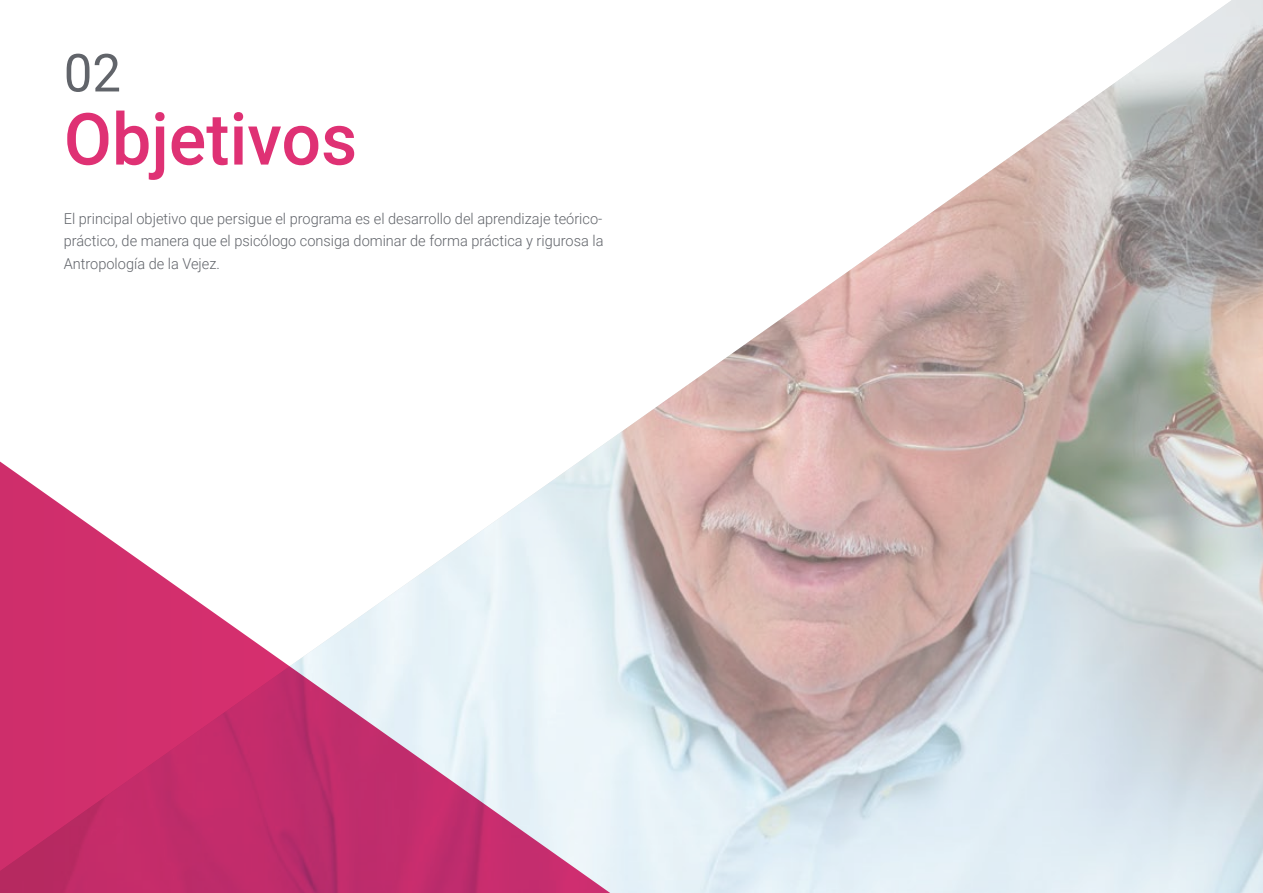
<style>
.page{position:relative;width:1263px;height:893px;background:#fff}
.page>*{position:absolute;margin:0;border:0;box-sizing:border-box;transform-origin:0 0}
.t1{font:500 72px "Roboto";color:#df3174}
.t2{font:52.5px "Roboto";color:#61646a}
.t3{font:300 15px/22.5px "Roboto";color:#61646a;text-align:justify}
</style>
<div class="page">
<img style="left:602px;top:0;width:661px;height:893px">
<svg style="left:0;top:446px;width:640px;height:447px"></svg>
<h2 class="t2" style="left:64px;top:36px;width:59px">02</h2>
<h1 class="t1" style="left:64px;top:89px;width:295px">Objetivos</h1>
<p class="t3" style="left:64px;top:207px;width:541px">El principal objetivo que persigue el programa es el desarrollo del aprendizaje teórico&shy;práctico, de manera que el psicólogo consiga dominar de forma práctica y rigurosa la Antropología de la Vejez.</p>
</div>
